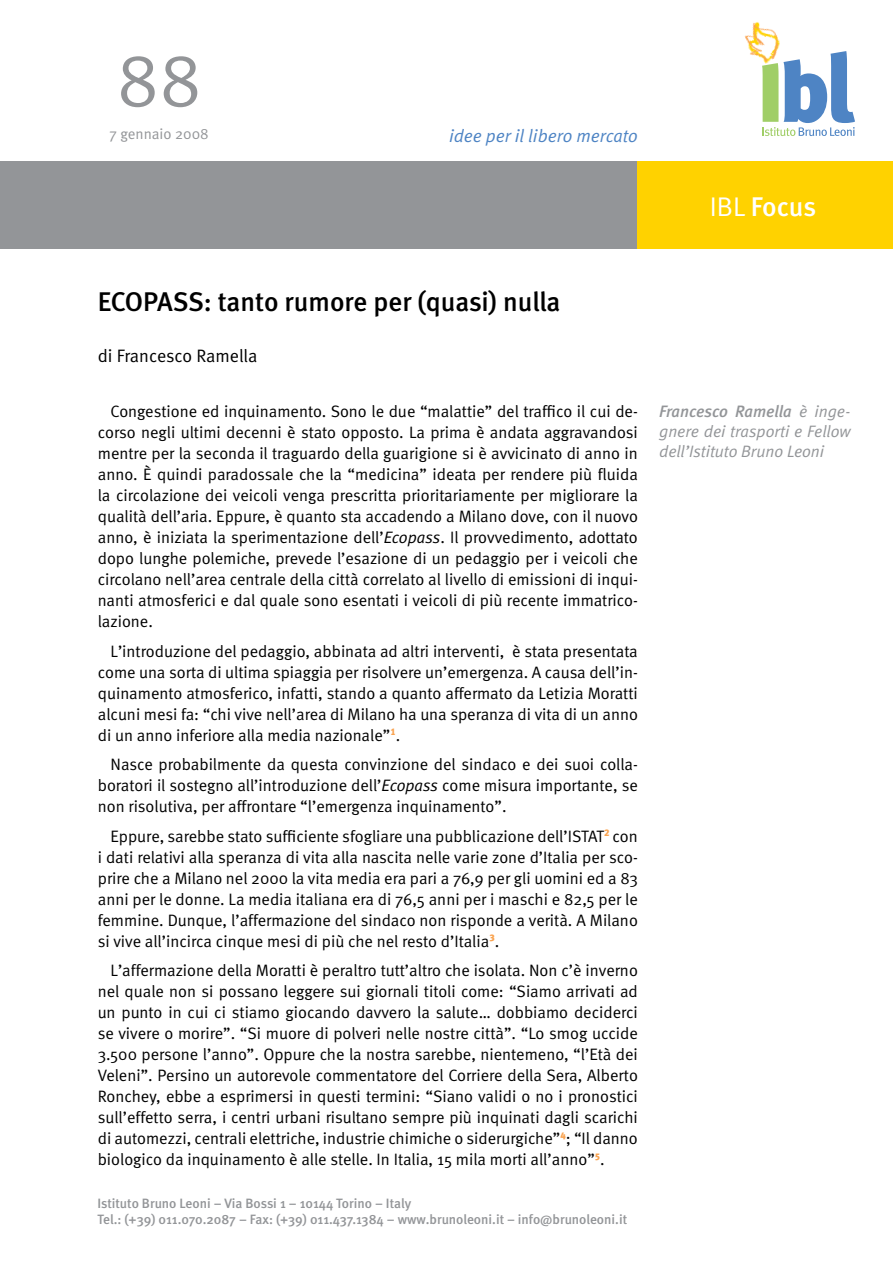
<style>
.page{position:relative;width:893px;height:1263px;background:#fff}
.page>*{position:absolute;margin:0;border:0;box-sizing:border-box;transform-origin:0 0}
.t1{font:75px "Meta Normal";color:#939598}
.t2{font:500 27px "Meta";color:#000}
.t3{font:500 27px "Meta";letter-spacing:-.005em;color:#fff}
.t4{font:italic 18px "Meta Normal";color:#4e84c4}
.t5{font:18px "Meta Normal LF";letter-spacing:-.005em;color:#000}
.t6{font:16.5px/21px "Meta Normal";color:#000;text-align:justify}
.t7{font:italic 16.5px/19.8px "Meta Normal LF";color:#939598}
.t8{font:italic 16.5px "Meta Medium LF";letter-spacing:-.005em;color:#939598}
.t9{font:15px "Meta Normal";color:#939598}
.t10{font:500 13.5px/16.2px "Meta";color:#939598}
.s1{font-family:"Meta Normal";font-weight:400}
.s2{font-family:"Meta Normal LF";font-style:italic}
.s3{font-family:"Meta Normal LF"}
</style>
<div class="page">
<div style="left:0;top:161px;width:714px;height:87px;background:#939598"></div>
<div style="left:638px;top:161px;width:255px;height:87px;background:#ffd200"></div>
<svg style="left:762px;top:51px;width:93px;height:85px"></svg>
<img style="left:744px;top:22px;width:45px;height:49px">
<h1 class="t1" style="left:117px;top:37px;width:87px">88</h1>
<p class="t9" style="left:110px;top:126px;width:101px">7 gennaio 2008</p>
<p class="t4" style="left:449px;top:125px;width:190px">idee per il libero mercato</p>
<h2 class="t3" style="left:710px;top:190px;width:108px"><span class="s1">IBL</span> Focus</h2>
<h2 class="t2" style="left:98px;top:286px;width:464px">ECOPASS: tanto rumore per (quasi) nulla</h2>
<p class="t5" style="left:98px;top:345px;width:161px">di Francesco Ramella</p>
<p class="t6" style="left:98px;top:401px;width:542px;text-indent:13px">Congestione ed inquinamento. Sono le due “malattie” del traffico il cui de&shy;corso negli ultimi decenni è stato opposto. La prima è andata aggravandosi mentre per la seconda il traguardo della guarigione si è avvicinato di anno in anno. È quindi paradossale che la “medicina” ideata per rendere più fluida la circolazione dei veicoli venga prescritta prioritariamente per migliorare la qualità dell’aria. Eppure, è quanto sta accadendo a Milano dove, con il nuovo anno, è iniziata la sperimentazione dell’<span class="s2">Ecopass</span>. Il provvedimento, adottato dopo lunghe polemiche, prevede l’esazione di un pedaggio per i veicoli che circolano nell’area centrale della città correlato al livello di emissioni di inqui&shy;nanti atmosferici e dal quale sono esentati i veicoli di più recente immatrico&shy;lazione.</p>
<p class="t6" style="left:98px;top:640px;width:542px;text-indent:13px">L’introduzione del pedaggio, abbinata ad altri interventi, è stata presentata come una sorta di ultima spiaggia per risolvere un’emergenza. A causa dell’in&shy;quinamento atmosferico, infatti, stando a quanto affermato da Letizia Moratti alcuni mesi fa: “chi vive nell’area di Milano ha una speranza di vita di un anno di un anno inferiore alla media nazionale”<sup>1</sup>.</p>
<p class="t6" style="left:98px;top:754px;width:542px;text-indent:13px">Nasce probabilmente da questa convinzione del sindaco e dei suoi colla&shy;boratori il sostegno all’introduzione dell’<span class="s2">Ecopass</span> come misura importante, se non risolutiva, per affrontare “l’emergenza inquinamento”.</p>
<p class="t6" style="left:98px;top:825px;width:542px;text-indent:13px">Eppure, sarebbe stato sufficiente sfogliare una pubblicazione dell’ISTAT<sup>2</sup> con i dati relativi alla speranza di vita alla nascita nelle varie zone d’Italia per sco&shy;prire che a Milano nel 2000 la vita media era pari a 76,9 per gli uomini ed a 83 anni per le donne. La media italiana era di 76,5 anni per i maschi e 82,5 per le femmine. Dunque, l’affermazione del sindaco non risponde a verità. A Milano si vive all’incirca cinque mesi di più che nel resto d’Italia<sup>3</sup>.</p>
<p class="t6" style="left:98px;top:960px;width:542px;text-indent:13px">L’affermazione della Moratti è peraltro tutt’altro che isolata. Non c’è inverno nel quale non si possano leggere sui giornali titoli come: “Siamo arrivati ad un punto in cui ci stiamo giocando davvero la salute… dobbiamo deciderci se vivere o morire”. “Si muore di polveri nelle nostre città”. “Lo smog uccide 3.500 persone l’anno”. Oppure che la nostra sarebbe, nientemeno, “l’Età dei Veleni”. Persino un autorevole commentatore del Corriere della Sera, Alberto Ronchey, ebbe a esprimersi in questi termini: “Siano validi o no i pronostici sull’effetto serra, i centri urbani risultano sempre più inquinati dagli scarichi di automezzi, centrali elettriche, industrie chimiche o siderurgiche”<sup>4</sup>; “Il danno biologico da inquinamento è alle stelle. In Italia, 15 mila morti all’anno”<sup>5</sup>.</p>
<p class="t10" style="left:97px;top:1196px;width:531px">Istituto Bruno Leoni – Via Bossi 1 – 10144 Torino – Italy<br>Tel.: (+39) 011.070.2087 – Fax: (+39) 011.437.1384 – www.brunoleoni.it – info@brunoleoni.it</p>
<p class="t8" style="left:659px;top:402px;width:193px">Francesco Ramella <span class="s3">è inge-</span></p>
<p class="t7" style="left:659px;top:421px;width:193px">gnere dei trasporti e Fellow dell’Istituto Bruno Leoni</p>
</div>
